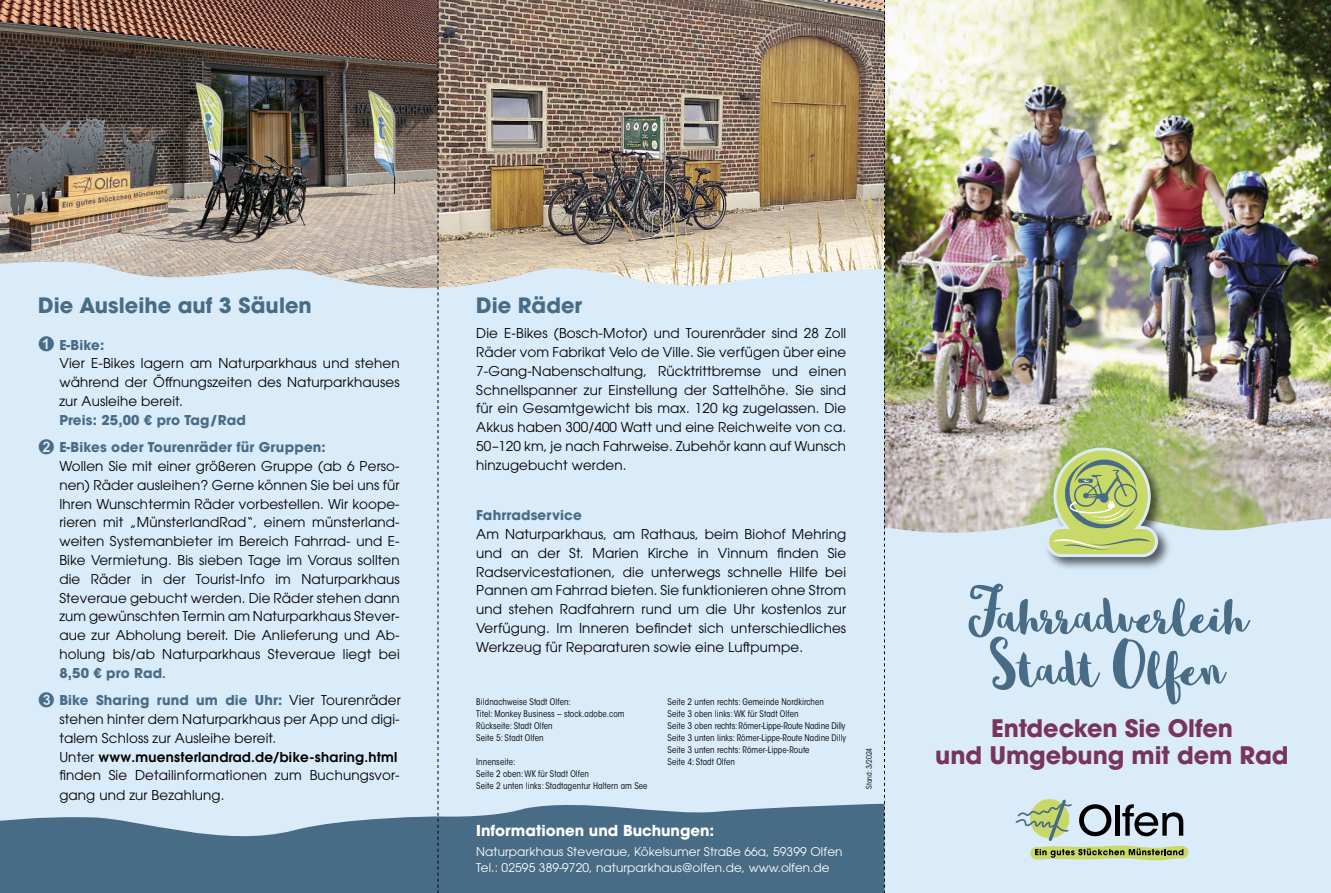
<style>
.page{position:relative;width:1331px;height:893px;background:#fff}
.page>*{position:absolute;margin:0;border:0;box-sizing:border-box;transform-origin:0 0}
.t1{font:69px/52.5px "Sophia";letter-spacing:-.05em;color:#486b86;text-align:center}
.t2{font:700 24px/27px "ITC Avant Garde Std";letter-spacing:-.005em;color:#78345c;text-align:center}
.t3{font:700 21px "ITC Avant Garde Std";color:#486b86}
.t4{font:700 15px "ITC Avant Garde Std";color:#fff}
.t5{font:13.5px/18.8px "ITC Avant Garde Std";letter-spacing:.01em;color:#000;text-align:justify}
.t6{font:700 13.5px/27px "ITC Avant Garde Std";letter-spacing:.01em;color:#486b86}
.t7{font:12px/15.8px "ITC Avant Garde Std";letter-spacing:.01em;color:#fff}
.t8{font:condensed 9px/12px "ITC Avant Garde Std";letter-spacing:.01em;color:#000}
.t9{font:condensed 7.5px "ITC Avant Garde Std";color:#000}
.s1{font-weight:700;color:#486b86}
.s2{font-weight:600}
</style>
<div class="page">
<div style="left:884px;top:0;width:447px;height:893px;background:#daebfa"></div>
<img style="left:885px;top:0;width:446px;height:498px">
<svg style="left:885px;top:498px;width:446px;height:35px;background:#c1c4b1"></svg>
<svg style="left:1015px;top:799px;width:173px;height:61px"></svg>
<div style="left:1044px;top:445px;width:127px;height:126px;background:#000;opacity:.6"></div>
<svg style="left:1045px;top:446px;width:114px;height:113px;background:#b3c480"></svg>
<img style="left:0;top:0;width:885px;height:893px">
<h3 class="t3" style="left:38px;top:291px;width:275px">Die Ausleihe auf 3 Säulen</h3>
<p class="t6" style="left:59px;top:331px;width:46px">E-Bike:</p>
<p class="t5" style="left:59px;top:354px;width:342px">Vier E-Bikes lagern am Naturparkhaus und stehen während der Öffnungszeiten des Naturparkhauses zur Ausleihe bereit.</p>
<p class="t6" style="left:59px;top:407px;width:268px">Preis: 25,00 € pro Tag/Rad<br>E-Bikes oder Tourenräder für Gruppen:</p>
<p class="t5" style="left:59px;top:457px;width:342px">Wollen Sie mit einer größeren Gruppe (ab 6 Perso&shy;nen) Räder ausleihen? Gerne können Sie bei uns für Ihren Wunschtermin Räder vorbestellen. Wir koope&shy;rieren mit „MünsterlandRad“, einem münsterland&shy;weiten Systemanbieter im Bereich Fahrrad- und E-Bike Vermietung. Bis sieben Tage im Voraus sollten die Räder in der Tourist-Info im Naturparkhaus Steveraue gebucht werden. Die Räder stehen dann zum gewünschten Termin am Naturparkhaus Stever&shy;aue zur Abholung bereit. Die Anlieferung und Ab&shy;holung bis/ab Naturparkhaus Steveraue liegt bei <span class="s1">8,50 € pro Rad</span>.</p>
<p class="t5" style="left:59px;top:691px;width:343px;text-align:left"><span class="s1">Bike Sharing rund um die Uhr:</span> Vier Tourenräder stehen hinter dem Naturparkhaus per App und digi&shy;talem Schloss zur Ausleihe bereit.<br>Unter <span class="s2">www.muensterlandrad.de/bike-sharing.html </span>finden Sie Detailinformationen zum Buchungsvor&shy;gang und zur Bezahlung.</p>
<h3 class="t3" style="left:476px;top:291px;width:107px">Die Räder</h3>
<p class="t5" style="left:476px;top:324px;width:371px">Die E-Bikes (Bosch-Motor) und Tourenräder sind 28 Zoll Räder vom Fabrikat Velo de Ville. Sie verfügen über eine 7-Gang-Nabenschaltung, Rücktrittbremse und einen Schnellspanner zur Einstellung der Sattelhöhe. Sie sind für ein Gesamtgewicht bis max. 120 kg zugelassen. Die Akkus haben 300/400 Watt und eine Reichweite von ca.<br>50–120 km, je nach Fahrweise. Zubehör kann auf Wunsch hinzugebucht werden.</p>
<p class="t6" style="left:476px;top:502px;width:107px">Fahrradservice</p>
<p class="t5" style="left:476px;top:524px;width:371px">Am Naturparkhaus, am Rathaus, beim Biohof Mehring und an der St. Marien Kirche in Vinnum finden Sie Radservicestationen, die unterwegs schnelle Hilfe bei Pannen am Fahrrad bieten. Sie funktionieren ohne Strom und stehen Radfahrern rund um die Uhr kostenlos zur Verfügung. Im Inneren befindet sich unterschiedliches Werkzeug für Reparaturen sowie eine Luftpumpe.</p>
<p class="t8" style="left:476px;top:696px;width:150px">Bildnachweise Stadt Olfen:<br>Titel: Monkey Business – stock.adobe.com<br>Rückseite: Stadt Olfen<br>Seite 5: Stadt Olfen</p>
<p class="t8" style="left:476px;top:756px;width:173px">Innenseite:<br>Seite 2 oben: WK für Stadt Olfen<br>Seite 2 unten links: Stadtagentur Haltern am See</p>
<p class="t8" style="left:668px;top:696px;width:180px">Seite 2 unten rechts: Gemeinde Nordkirchen<br>Seite 3 oben links: WK für Stadt Olfen<br>Seite 3 oben rechts: Römer-Lippe-Route Nadine Dilly Seite 3 unten links: Römer-Lippe-Route Nadine Dilly Seite 3 unten rechts: Römer-Lippe-Route<br>Seite 4: Stadt Olfen</p>
<p class="t4" style="left:476px;top:820px;width:240px">Informationen und Buchungen:</p>
<p class="t7" style="left:476px;top:843px;width:368px">Naturparkhaus Steveraue, Kökelsumer Straße 66a, 59399 Olfen<br>Tel.: 02595 389-9720, naturparkhaus@olfen.de, www.olfen.de</p>
<p class="t9" style="left:864px;top:789px;width:43px;rotate:-90deg">Stand: 3/2024</p>
<h1 class="t1" style="left:965px;top:588px;width:287px">Fahrradverleih<br>Stadt Olfen</h1>
<h2 class="t2" style="left:935px;top:715px;width:355px">Entdecken Sie Olfen<br>und Umgebung mit dem Rad</h2>
</div>
